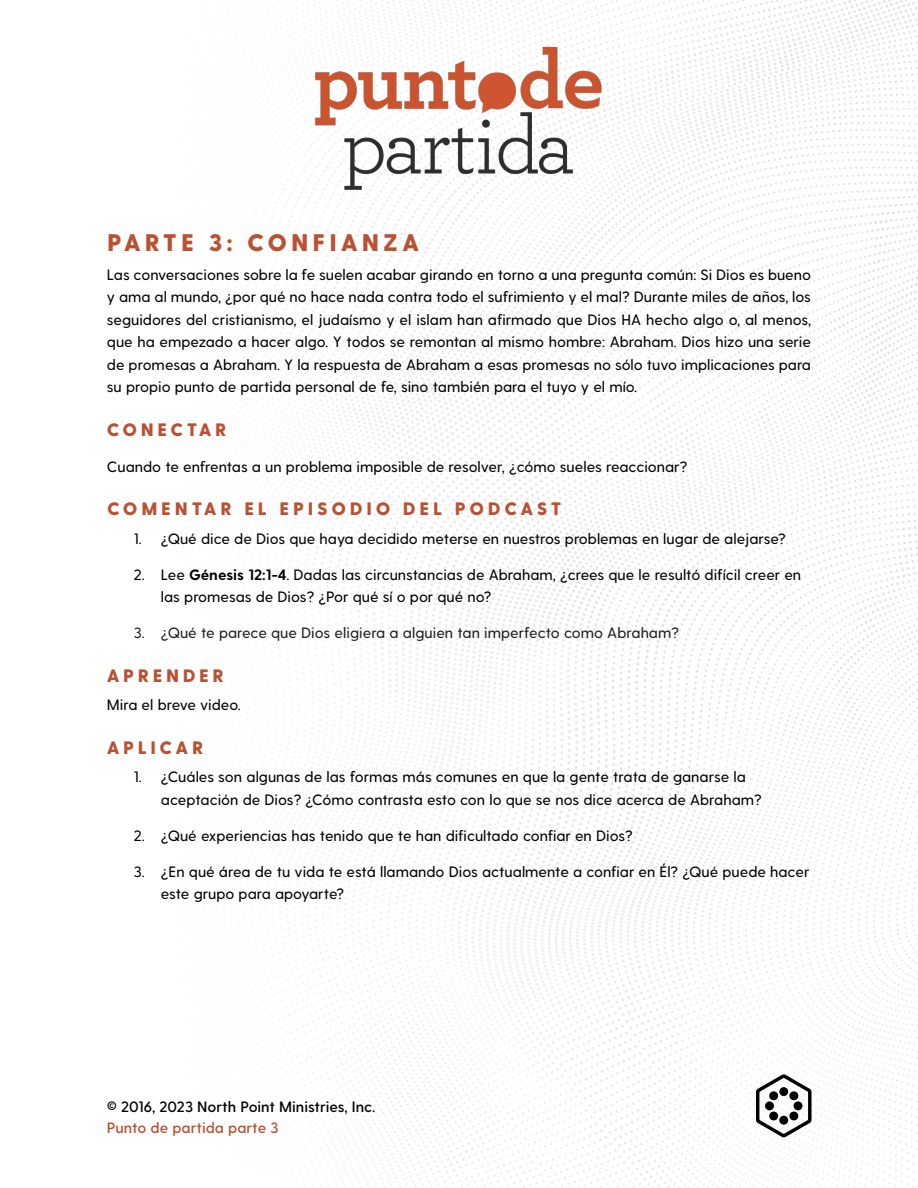
<style>
.page{position:relative;width:918px;height:1188px;background:#fff}
.page>*{position:absolute;margin:0;border:0;box-sizing:border-box;transform-origin:0 0}
.t1{font:800 24px "Greycliff CF";letter-spacing:.17em;color:#ba5133}
.Paragraph_Style{font:800 18px "Greycliff CF";letter-spacing:.2em;color:#ba5133}
.Paragraph_Style-2{font:500 15px/22.5px "Greycliff CF";color:#000}
.t2{font:500 15px "Greycliff CF";color:#231f20}
.t3{font:600 15px "Greycliff CF";color:#000}
.t4{font:600 15px "Greycliff CF";color:#ba5133}
.s1{font-weight:700}
</style>
<div class="page">
<img style="left:307px;top:0;width:611px;height:1188px">
<svg style="left:756px;top:1074px;width:56px;height:63px"></svg>
<img style="left:313px;top:45px;width:292px;height:145px">
<p class="t1" style="left:107px;top:228px;width:314px">PARTE 3: CONFIANZA</p>
<p class="Paragraph_Style-2" style="left:107px;top:264px;width:706px;text-align:justify">Las conversaciones sobre la fe suelen acabar girando en torno a una pregunta común: Si Dios es bueno y ama al mundo, ¿por qué no hace nada contra todo el sufrimiento y el mal? Durante miles de años, los seguidores del cristianismo, el judaísmo y el islam han afirmado que Dios HA hecho algo o, al menos, que ha empezado a hacer algo. Y todos se remontan al mismo hombre: Abraham. Dios hizo una serie de promesas a Abraham. Y la respuesta de Abraham a esas promesas no sólo tuvo implicaciones para su propio punto de partida personal de fe, sino también para el tuyo y el mío.</p>
<p class="Paragraph_Style" style="left:107px;top:419px;width:121px">CONECTAR</p>
<p class="Paragraph_Style-2" style="left:107px;top:456px;width:582px">Cuando te enfrentas a un problema imposible de resolver, ¿cómo sueles reaccionar?</p>
<p class="Paragraph_Style" style="left:107px;top:498px;width:456px">COMENTAR EL EPISODIO DEL PODCAST</p>
<p class="Paragraph_Style-2" style="left:134px;top:528px;width:653px">1. ¿Qué dice de Dios que haya decidido meterse en nuestros problemas en lugar de alejarse?</p>
<p class="Paragraph_Style-2" style="left:161px;top:564px;width:642px;text-indent:-27px">2. Lee <span class="s1">Génesis 12:1-4</span>. Dadas las circunstancias de Abraham, ¿crees que le resultó difícil creer en las promesas de Dios? ¿Por qué sí o por qué no?</p>
<p class="t2" style="left:134px;top:624px;width:547px">3. ¿Qué te parece que Dios eligiera a alguien tan imperfecto como Abraham?</p>
<p class="Paragraph_Style" style="left:107px;top:665px;width:119px">APRENDER</p>
<p class="Paragraph_Style-2" style="left:107px;top:694px;width:135px">Mira el breve video.</p>
<p class="Paragraph_Style" style="left:107px;top:737px;width:98px">APLICAR</p>
<p class="Paragraph_Style-2" style="left:161px;top:766px;width:602px;text-indent:-27px">1. ¿Cuáles son algunas de las formas más comunes en que la gente trata de ganarse la aceptación de Dios? ¿Cómo contrasta esto con lo que se nos dice acerca de Abraham?</p>
<p class="Paragraph_Style-2" style="left:134px;top:825px;width:501px">2. ¿Qué experiencias has tenido que te han dificultado confiar en Dios?</p>
<p class="Paragraph_Style-2" style="left:161px;top:861px;width:650px;text-indent:-27px">3. ¿En qué área de tu vida te está llamando Dios actualmente a confiar en Él? ¿Qué puede hacer este grupo para apoyarte?</p>
<p class="t3" style="left:107px;top:1098px;width:270px">© 2016, 2023 North Point Ministries, Inc.</p>
<p class="t4" style="left:107px;top:1119px;width:173px">Punto de partida parte 3</p>
</div>
